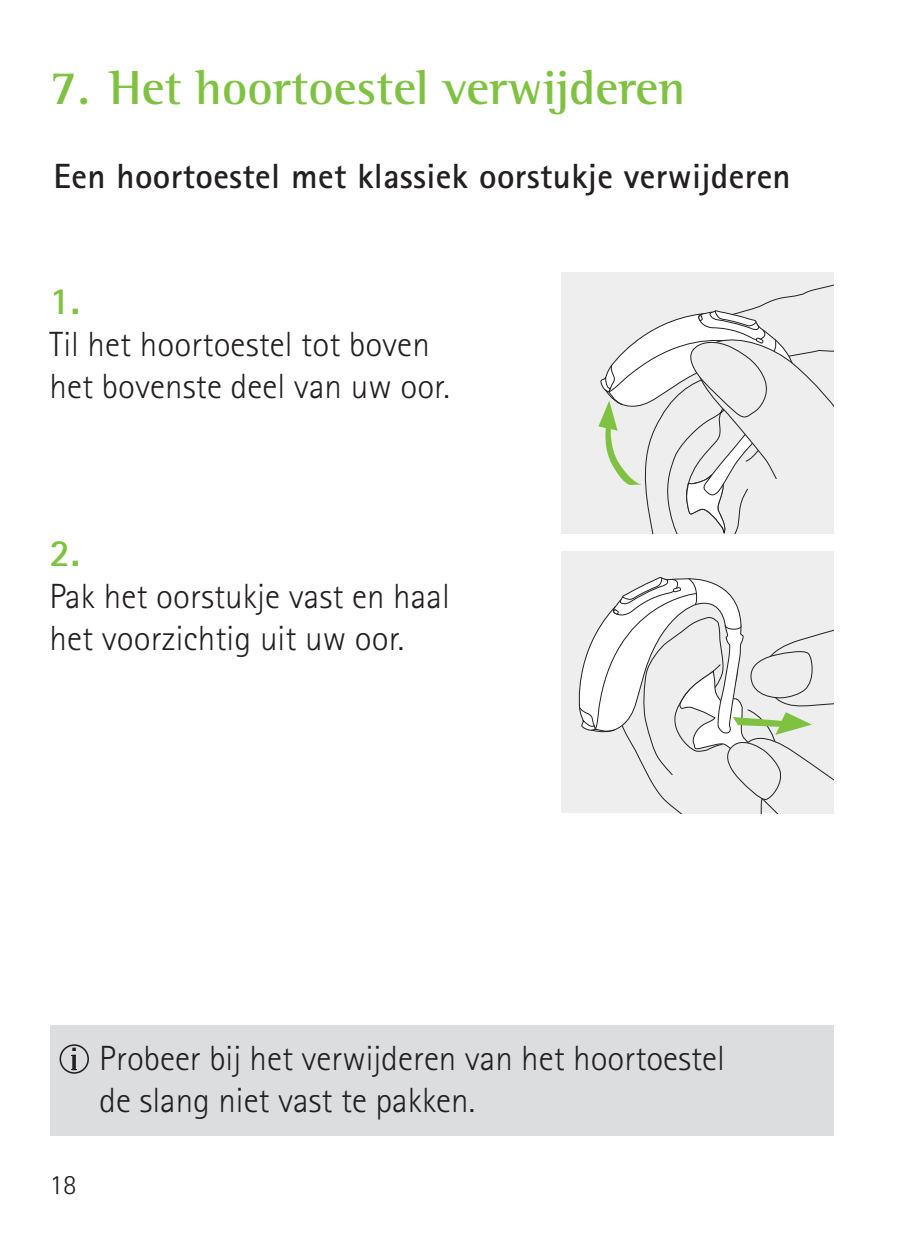
<style>
.page{position:relative;width:913px;height:1241px;background:#fff}
.page>*{position:absolute;margin:0;border:0;box-sizing:border-box;transform-origin:0 0}
.t1{font:700 49px "Rotis Semi Serif Pro";color:#7fc241}
.t2{font:700 38.5px "Rotis Sans Serif Pro";color:#7fc241}
.t3{font:300 35px/42px "Rotis Sans Serif Pro";letter-spacing:.005em;color:#231f20}
.t4{font:700 35px "Rotis Sans Serif Pro";letter-spacing:.01em;color:#231f20}
.t5{font:300 28px "Rotis Sans Serif Pro";color:#231f20}
</style>
<div class="page">
<div style="left:561px;top:271px;width:272px;height:262px;background:#eeeeef"></div>
<svg style="left:598px;top:284px;width:235px;height:249px"></svg>
<div style="left:561px;top:551px;width:272px;height:261px;background:#eeeeef"></div>
<svg style="left:578px;top:577px;width:255px;height:235px"></svg>
<div style="left:50px;top:1024px;width:783px;height:111px;background:#dcdddf"></div>
<svg style="left:60px;top:1044px;width:29px;height:29px"></svg>
<h1 class="t1" style="left:50px;top:57px;width:637px">7. Het hoortoestel verwijderen</h1>
<p class="t4" style="left:54px;top:153px;width:738px">Een hoortoestel met klassiek oorstukje verwijderen</p>
<p class="t2" style="left:50px;top:276px;width:32px">1.</p>
<p class="t3" style="left:50px;top:323px;width:402px">Til het hoortoestel tot boven het bovenste deel van uw oor.</p>
<p class="t2" style="left:50px;top:528px;width:32px">2.</p>
<p class="t3" style="left:50px;top:575px;width:402px">Pak het oorstukje vast en haal het voorzichtig uit uw oor.</p>
<p class="t5" style="left:50px;top:1168px;width:28px">18</p>
<p class="t3" style="left:99px;top:1037px;width:627px">Probeer bij het verwijderen van het hoortoestel de slang niet vast te pakken.</p>
</div>
